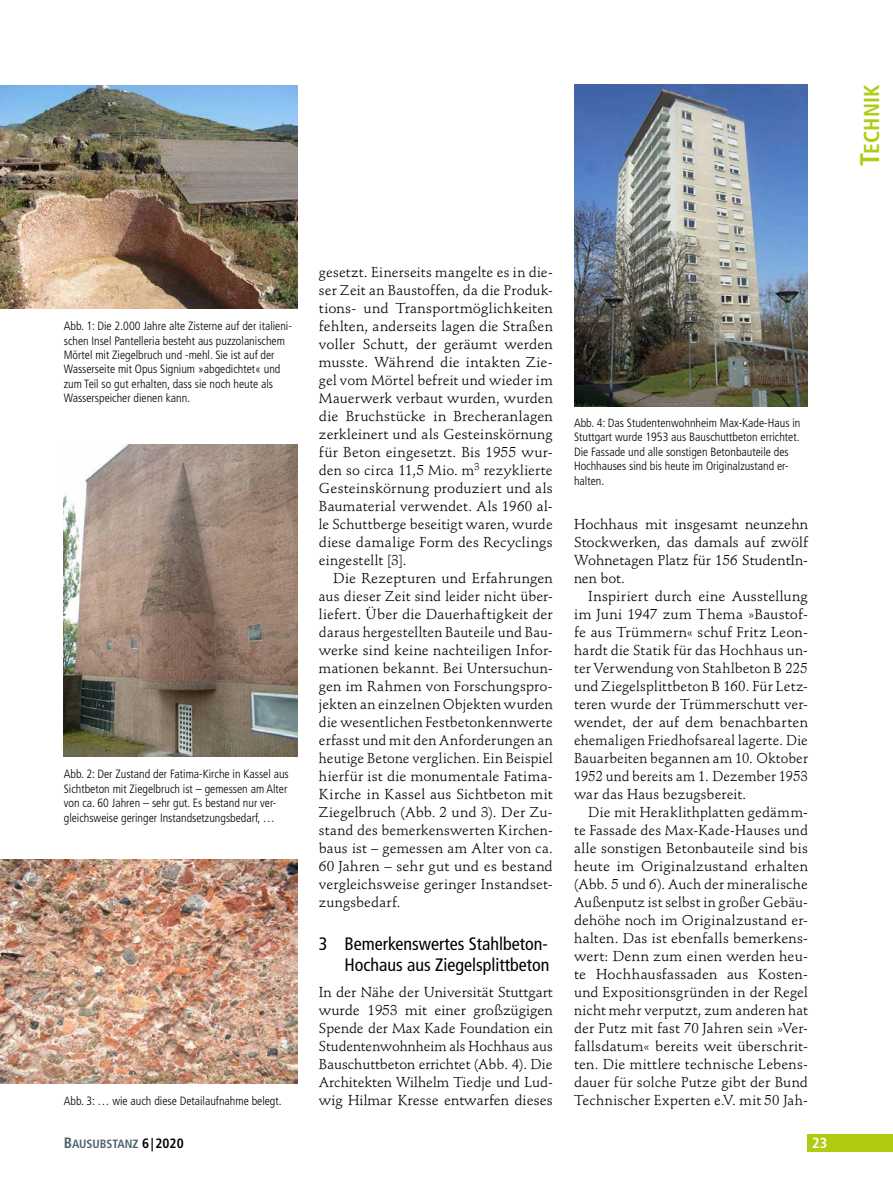
<style>
.page{position:relative;width:893px;height:1191px;background:#fff}
.page>*{position:absolute;margin:0;border:0;box-sizing:border-box;transform-origin:0 0}
.t1{font:21.6px "Frutiger LT Std Bold Cn SC800";color:#b1cb10}
.Ü1_Nummeriert{font:condensed 18px/21.6px "Frutiger LT Std";color:#000;text-align:right}
.t2{font:700 condensed 14.55px "Frutiger LT Std";color:#fff}
.Grundschrift_ohne_Ei{font:14.25px/18px "Stempel Schneidler Std";color:#000;text-align:justify}
.Bild-_Infotext{font:300 condensed 12px/14.4px "Frutiger LT Std";color:#000}
.t3{font:12px "Frutiger LT Std Bold Cn SC800";color:#4c626c}
.s1{font-size:27px}
.s2{font-size:15px}
.s3{font-size:13.5px;color:#000}
</style>
<div class="page">
<div style="left:808px;top:1134px;width:85px;height:17px;background:#b1cb10"></div>
<img style="left:1px;top:85px;width:297px;height:223px">
<img style="left:64px;top:445px;width:234px;height:311px">
<img style="left:0;top:860px;width:298px;height:223px">
<img style="left:574px;top:85px;width:234px;height:321px">
<h1 class="t1" style="left:859px;top:166px;width:83px;rotate:-90deg"><span class="s1">T</span>ECHNIK</h1>
<p class="Bild-_Infotext" style="left:64px;top:319px;width:230px">Abb. 1: Die 2.000 Jahre alte Zisterne auf der italieni&shy;schen Insel Pantelleria besteht aus puzzolanischem Mörtel mit Ziegelbruch und -mehl. Sie ist auf der Wasserseite mit Opus Signium »abgedichtet« und zum Teil so gut erhalten, dass sie noch heute als Wasserspeicher dienen kann.</p>
<p class="Bild-_Infotext" style="left:64px;top:767px;width:227px">Abb. 2: Der Zustand der Fatima-Kirche in Kassel aus Sichtbeton mit Ziegelbruch ist – gemessen am Alter von ca. 60 Jahren – sehr gut. Es bestand nur ver&shy;gleichsweise geringer Instandsetzungsbedarf, …</p>
<p class="Bild-_Infotext" style="left:64px;top:1093px;width:219px">Abb. 3: … wie auch diese Detailaufnahme belegt.</p>
<p class="t3" style="left:64px;top:1137px;width:121px"><span class="s2">B</span>AUSUBSTANZ <span class="s3">6|2020</span></p>
<p class="Grundschrift_ohne_Ei" style="left:319px;top:263px;width:235px">gesetzt. Einerseits mangelte es in die&shy;ser Zeit an Baustoffen, da die Produk&shy;tions- und Transportmöglichkeiten fehlten, anderseits lagen die Straßen voller Schutt, der geräumt werden musste. Während die intakten Zie&shy;gel vom Mörtel befreit und wieder im Mauerwerk verbaut wurden, wurden die Bruchstücke in Brecheranlagen zerkleinert und als Gesteinskörnung für Beton eingesetzt. Bis 1955 wur&shy;den so circa 11,5 Mio. m<sup>3</sup> rezyklierte Gesteinskörnung produziert und als Baumaterial verwendet. Als 1960 al&shy;le Schuttberge beseitigt waren, wurde diese damalige Form des Recyclings eingestellt [3].</p>
<p class="Grundschrift_ohne_Ei" style="left:319px;top:569px;width:235px;text-indent:14px">Die Rezepturen und Erfahrungen aus dieser Zeit sind leider nicht über&shy;liefert. Über die Dauerhaftigkeit der daraus hergestellten Bauteile und Bau&shy;werke sind keine nachteiligen Infor&shy;mationen bekannt. Bei Untersuchun&shy;gen im Rahmen von Forschungspro&shy;jekten an einzelnen Objekten wurden die wesentlichen Festbetonkennwerte erfasst und mit den Anforderungen an heutige Betone verglichen. Ein Beispiel hierfür ist die monumentale Fatima-Kirche in Kassel aus Sichtbeton mit Ziegelbruch (Abb. 2 und 3). Der Zu&shy;stand des bemerkenswerten Kirchen&shy;baus ist – gemessen am Alter von ca.<br>60 Jahren – sehr gut und es bestand vergleichsweise geringer Instandset&shy;zungsbedarf.</p>
<p class="Ü1_Nummeriert" style="left:319px;top:932px;width:232px">3 Bemerkenswertes Stahlbeton-<br>Hochaus aus Ziegelsplittbeton</p>
<p class="Grundschrift_ohne_Ei" style="left:319px;top:983px;width:235px">In der Nähe der Universität Stuttgart wurde 1953 mit einer großzügigen Spende der Max Kade Foundation ein Studentenwohnheim als Hochhaus aus Bauschuttbeton errichtet (Abb. 4). Die Architekten Wilhelm Tiedje und Lud&shy;wig Hilmar Kresse entwarfen dieses</p>
<p class="Bild-_Infotext" style="left:574px;top:416px;width:228px">Abb. 4: Das Studentenwohnheim Max-Kade-Haus in Stuttgart wurde 1953 aus Bauschuttbeton errichtet.<br>Die Fassade und alle sonstigen Betonbauteile des Hochhauses sind bis heute im Originalzustand er&shy;halten.</p>
<p class="Grundschrift_ohne_Ei" style="left:574px;top:515px;width:235px">Hochhaus mit insgesamt neunzehn Stockwerken, das damals auf zwölf Wohnetagen Platz für 156 StudentIn&shy;nen bot.</p>
<p class="Grundschrift_ohne_Ei" style="left:574px;top:587px;width:235px;text-indent:14px">Inspiriert durch eine Ausstellung im Juni 1947 zum Thema »Baustof&shy;fe aus Trümmern« schuf Fritz Leon&shy;hardt die Statik für das Hochhaus un&shy;ter Verwendung von Stahlbeton B 225 und Ziegelsplittbeton B 160. Für Letz&shy;teren wurde der Trümmerschutt ver&shy;wendet, der auf dem benachbarten ehemaligen Friedhofsareal lagerte. Die Bauarbeiten begannen am 10. Oktober 1952 und bereits am 1. Dezember 1953 war das Haus bezugsbereit.</p>
<p class="Grundschrift_ohne_Ei" style="left:574px;top:803px;width:235px;text-indent:14px">Die mit Heraklithplatten gedämm&shy;te Fassade des Max-Kade-Hauses und alle sonstigen Betonbauteile sind bis heute im Originalzustand erhalten (Abb. 5 und 6). Auch der mineralische Außenputz ist selbst in großer Gebäu&shy;dehöhe noch im Originalzustand er&shy;halten. Das ist ebenfalls bemerkens&shy;wert: Denn zum einen werden heu&shy;te Hochhausfassaden aus Kosten&shy;und Expositionsgründen in der Regel nicht mehr verputzt, zum anderen hat der Putz mit fast 70 Jahren sein »Ver&shy;fallsdatum« bereits weit überschrit&shy;ten. Die mittlere technische Lebens&shy;dauer für solche Putze gibt der Bund Technischer Experten e.V. mit 50 Jah-</p>
<p class="t2" style="left:812px;top:1134px;width:17px">23</p>
</div>
